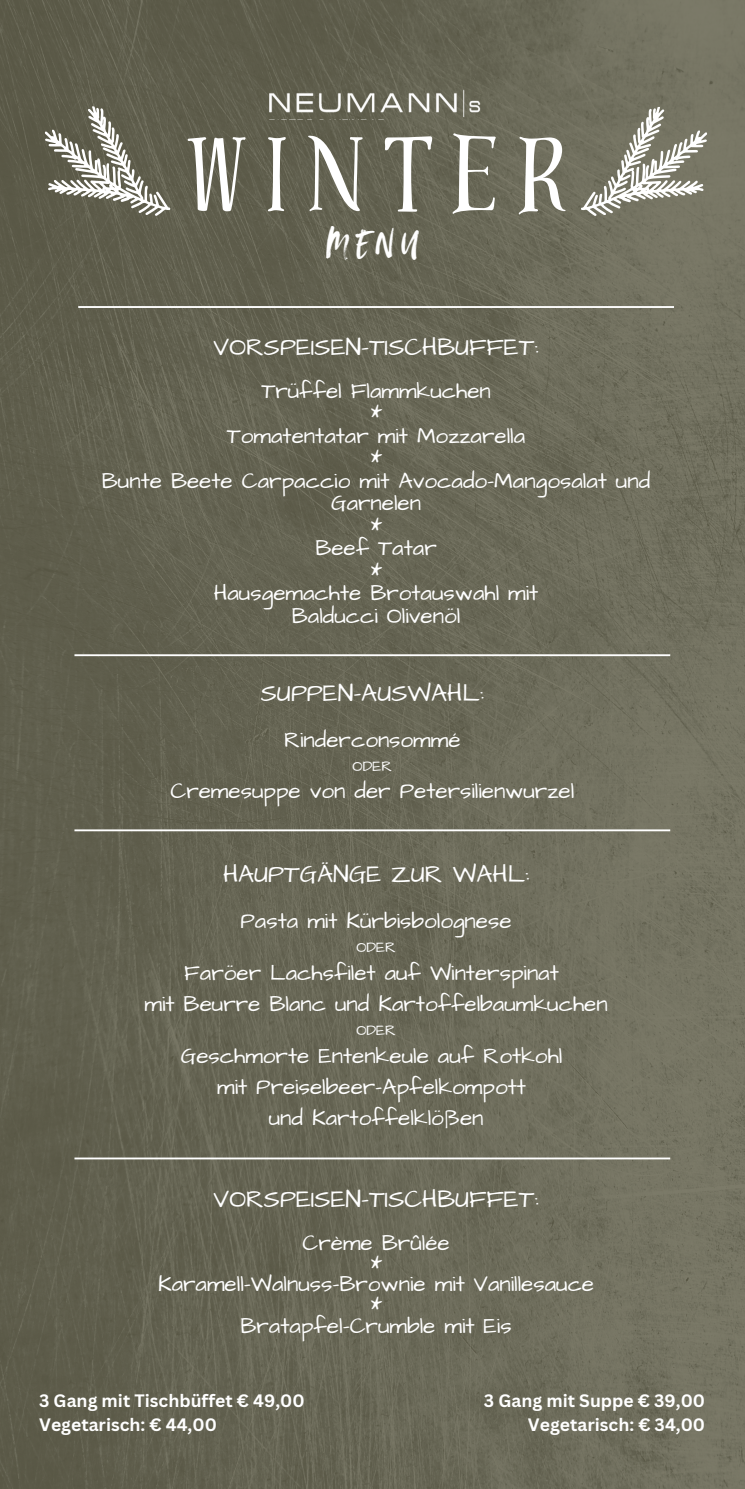
<style>
.page{position:relative;width:745px;height:1489px;background:#fff}
.page>*{position:absolute;margin:0;border:0;box-sizing:border-box;transform-origin:0 0}
.t1{font:97.5px "Distillery Display";letter-spacing:.215em;color:#fff}
.t2{font:35px "Avallon";color:#fff}
.t3{font:25px "Architects Daughter";color:#fff}
.t4{font:22.5px/22.5px "Architects Daughter";color:#fff;text-align:center}
.t5{font:700 17.5px/23.2px "Canva Sans";color:#fff}
.t6{font:15px "Architects Daughter";color:#fff}
</style>
<div class="page">
<img style="left:0;top:0;width:744px;height:1489px">
<hr style="left:74px;top:654px;width:596px;height:2px;background:#fff">
<hr style="left:74px;top:1157px;width:596px;height:2px;background:#fff">
<hr style="left:78px;top:306px;width:595px;height:2px;background:#fff">
<hr style="left:74px;top:829px;width:596px;height:2px;background:#fff">
<svg style="left:580px;top:106px;width:127px;height:110px"></svg>
<img style="left:256px;top:81px;width:233px;height:38px">
<svg style="left:44px;top:106px;width:126px;height:110px"></svg>
<h1 class="t1" style="left:187px;top:120px;width:380px">WINTER</h1>
<h2 class="t2" style="left:326px;top:222px;width:94px">MENU</h2>
<p class="t3" style="left:213px;top:330px;width:326px">VORSPEISEN-TISCHBUFFET:</p>
<p class="t4" style="left:102px;top:380px;width:549px">Trüffel Flammkuchen<br>*<br>Tomatentatar mit Mozzarella<br>*<br>Bunte Beete Carpaccio mit Avocado-Mangosalat und<br>Garnelen<br>*<br>Beef Tatar<br>*<br>Hausgemachte Brotauswahl mit<br>Balducci Olivenöl</p>
<p class="t3" style="left:261px;top:676px;width:224px">SUPPEN-AUSWAHL:</p>
<p class="t4" style="left:284px;top:729px;width:178px">Rinderconsommé</p>
<p class="t6" style="left:352px;top:756px;width:41px">ODER</p>
<p class="t4" style="left:170px;top:781px;width:405px">Cremesuppe von der Petersilienwurzel</p>
<p class="t3" style="left:223px;top:857px;width:307px">HAUPTGÄNGE ZUR WAHL:</p>
<p class="t4" style="left:240px;top:911px;width:272px">Pasta mit Kürbisbolognese</p>
<p class="t6" style="left:356px;top:937px;width:41px">ODER</p>
<p class="t4" style="left:144px;top:958px;width:464px;line-height:31.2px">Faröer Lachsfilet auf Winterspinat<br>mit Beurre Blanc und Kartoffelbaumkuchen</p>
<p class="t6" style="left:356px;top:1020px;width:41px">ODER</p>
<p class="t4" style="left:181px;top:1040px;width:383px;line-height:31.2px">Geschmorte Entenkeule auf Rotkohl mit Preiselbeer-Apfelkompott<br>und Kartoffelklößen</p>
<p class="t3" style="left:213px;top:1182px;width:326px">VORSPEISEN-TISCHBUFFET:</p>
<p class="t4" style="left:158px;top:1233px;width:437px;line-height:20.5px">Crème Brûlée<br>*<br>Karamell-Walnuss-Brownie mit Vanillesauce *<br>Bratapfel-Crumble mit Eis</p>
<p class="t5" style="left:39px;top:1389px;width:267px">3 Gang mit Tischbüffet € 49,00<br>Vegetarisch: € 44,00</p>
<p class="t5" style="left:484px;top:1389px;width:223px;text-align:right">3 Gang mit Suppe € 39,00<br>Vegetarisch: € 34,00</p>
</div>
